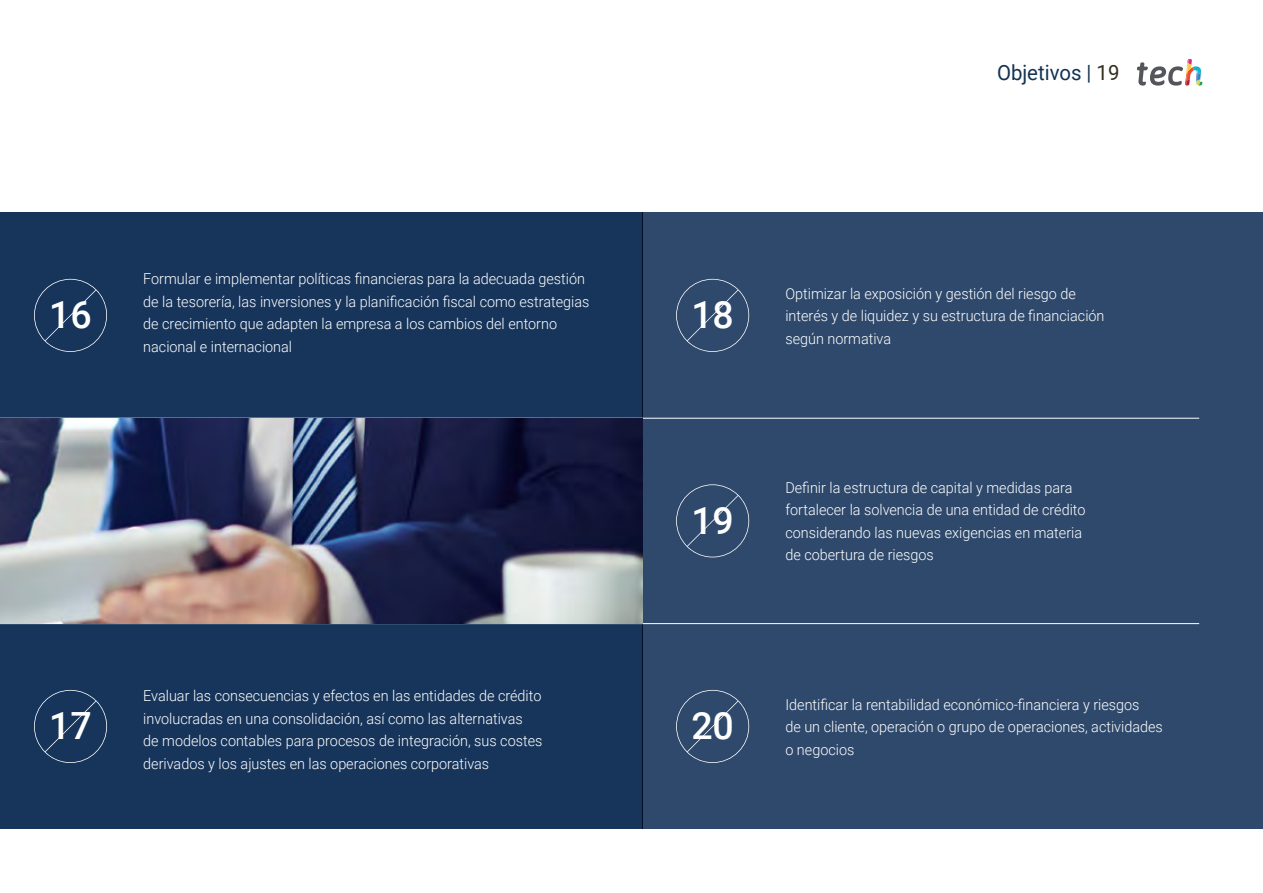
<style>
.page{position:relative;width:1263px;height:893px;background:#fff}
.page>*{position:absolute;margin:0;border:0;box-sizing:border-box;transform-origin:0 0}
.t1{font:500 37.5px "Roboto";color:#fff}
.t2{font:21px "Roboto";color:#123352}
.t3{font:300 15px/22.5px "Roboto";color:#fff;scale:.96 1}
.s1{color:#312e20}
</style>
<div class="page">
<div style="left:0;top:213px;width:642px;height:616px;background:#17355b"></div>
<div style="left:642px;top:213px;width:621px;height:616px;background:#2e496b"></div>
<svg style="left:676px;top:279px;width:73px;height:73px"></svg>
<svg style="left:676px;top:484px;width:73px;height:73px"></svg>
<svg style="left:34px;top:279px;width:73px;height:73px"></svg>
<svg style="left:676px;top:690px;width:73px;height:73px"></svg>
<hr style="left:0;top:418px;width:1199px;height:1px;background:#fff">
<hr style="left:0;top:623px;width:1199px;height:1px;background:#fff">
<img style="left:0;top:418px;width:642px;height:206px">
<svg style="left:34px;top:690px;width:73px;height:73px"></svg>
<svg style="left:1137px;top:59px;width:65px;height:27px"></svg>
<h1 class="t1" style="left:49px;top:288px;width:44px">16</h1>
<p class="t3" style="left:143px;top:267px;width:466px">Formular e implementar políticas financieras para la adecuada gestión de la tesorería, las inversiones y la planificación fiscal como estrategias de crecimiento que adapten la empresa a los cambios del entorno nacional e internacional</p>
<h1 class="t1" style="left:49px;top:699px;width:44px">17</h1>
<p class="t3" style="left:143px;top:684px;width:417px">Evaluar las consecuencias y efectos en las entidades de crédito involucradas en una consolidación, así como las alternativas<br>de modelos contables para procesos de integración, sus costes derivados y los ajustes en las operaciones corporativas</p>
<h2 class="t2" style="left:997px;top:57px;width:124px">Objetivos | <span class="s1">19</span></h2>
<h1 class="t1" style="left:691px;top:288px;width:44px">18</h1>
<p class="t3" style="left:785px;top:281px;width:334px">Optimizar la exposición y gestión del riesgo de interés y de liquidez y su estructura de financiación según normativa</p>
<h1 class="t1" style="left:691px;top:494px;width:44px">19</h1>
<p class="t3" style="left:785px;top:476px;width:314px">Definir la estructura de capital y medidas para fortalecer la solvencia de una entidad de crédito considerando las nuevas exigencias en materia de cobertura de riesgos</p>
<h1 class="t1" style="left:691px;top:699px;width:44px">20</h1>
<p class="t3" style="left:785px;top:692px;width:395px">Identificar la rentabilidad económico-financiera y riesgos<br>de un cliente, operación o grupo de operaciones, actividades o negocios</p>
</div>
